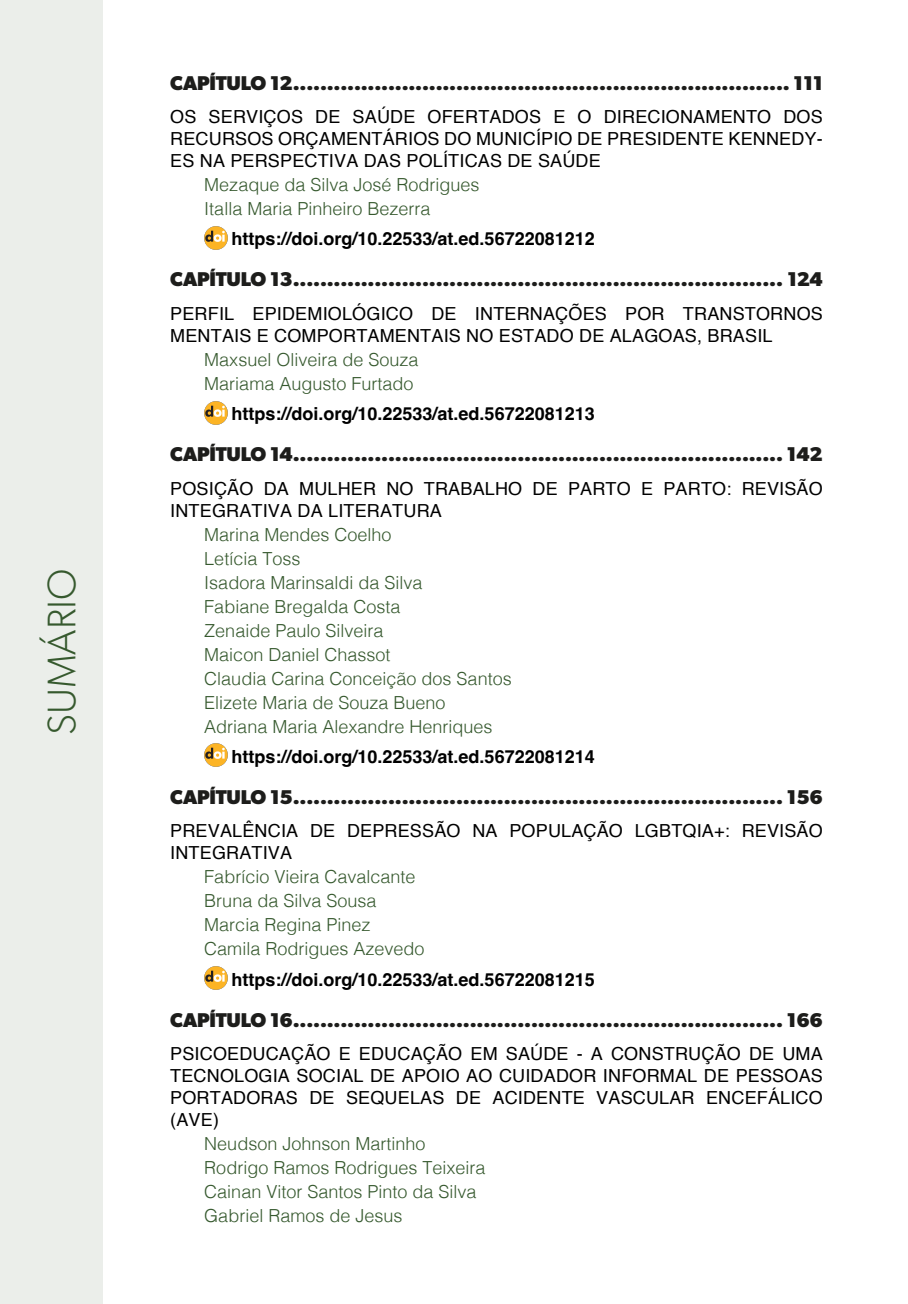
<style>
.page{position:relative;width:908px;height:1304px;background:#fff}
.page>*{position:absolute;margin:0;border:0;box-sizing:border-box;transform-origin:0 0}
.t1{font:300 40px "Gibson";color:#36592e}
.t2{font:700 20px "Gibson";letter-spacing:-.01em;color:#1d1d1b}
.t3{font:18px/22px "Helvetica";letter-spacing:.01em;color:#000}
.t4{font:300 18px/24px "Helvetica";color:#36592e}
.t5{font:700 18px "Helvetica";color:#000}
</style>
<div class="page">
<div style="left:0;top:0;width:103px;height:1304px;background:#ebeeea"></div>
<img style="left:204px;top:226px;width:23px;height:23px">
<img style="left:204px;top:401px;width:23px;height:23px">
<img style="left:204px;top:744px;width:23px;height:23px">
<img style="left:204px;top:967px;width:23px;height:23px">
<h1 class="t1" style="left:37px;top:735px;width:167px;rotate:-90deg">SUMÁRIO</h1>
<p class="t2" style="left:170px;top:71px;width:653px">CAPÍTULO 12......................................................................... 111</p>
<p class="t3" style="left:170px;top:106px;width:653px;text-align:justify">OS SERVIÇOS DE SAÚDE OFERTADOS E O DIRECIONAMENTO DOS RECURSOS ORÇAMENTÁRIOS DO MUNICÍPIO DE PRESIDENTE KENNEDY-ES NA PERSPECTIVA DAS POLÍTICAS DE SAÚDE</p>
<p class="t4" style="left:204px;top:171px;width:277px">Mezaque da Silva José Rodrigues<br>Italla Maria Pinheiro Bezerra</p>
<p class="t5" style="left:231px;top:228px;width:365px">https://doi.org/10.22533/at.ed.56722081212</p>
<p class="t2" style="left:170px;top:268px;width:653px">CAPÍTULO 13........................................................................ 124</p>
<p class="t3" style="left:170px;top:303px;width:653px">PERFIL EPIDEMIOLÓGICO DE INTERNAÇÕES POR TRANSTORNOS<br>MENTAIS E COMPORTAMENTAIS NO ESTADO DE ALAGOAS, BRASIL</p>
<p class="t4" style="left:204px;top:346px;width:216px">Maxsuel Oliveira de Souza<br>Mariama Augusto Furtado</p>
<p class="t5" style="left:231px;top:403px;width:365px">https://doi.org/10.22533/at.ed.56722081213</p>
<p class="t2" style="left:170px;top:442px;width:653px">CAPÍTULO 14........................................................................ 142</p>
<p class="t3" style="left:170px;top:478px;width:653px">POSIÇÃO DA MULHER NO TRABALHO DE PARTO E PARTO: REVISÃO<br>INTEGRATIVA DA LITERATURA</p>
<p class="t4" style="left:204px;top:521px;width:309px">Marina Mendes Coelho<br>Letícia Toss<br>Isadora Marinsaldi da Silva<br>Fabiane Bregalda Costa<br>Zenaide Paulo Silveira<br>Maicon Daniel Chassot<br>Claudia Carina Conceição dos Santos<br>Elizete Maria de Souza Bueno<br>Adriana Maria Alexandre Henriques</p>
<p class="t5" style="left:231px;top:746px;width:365px">https://doi.org/10.22533/at.ed.56722081214</p>
<p class="t2" style="left:170px;top:785px;width:653px">CAPÍTULO 15........................................................................ 156</p>
<p class="t3" style="left:170px;top:821px;width:653px">PREVALÊNCIA DE DEPRESSÃO NA POPULAÇÃO LGBTQIA+: REVISÃO<br>INTEGRATIVA</p>
<p class="t4" style="left:204px;top:864px;width:222px">Fabrício Vieira Cavalcante<br>Bruna da Silva Sousa<br>Marcia Regina Pinez<br>Camila Rodrigues Azevedo</p>
<p class="t5" style="left:231px;top:968px;width:365px">https://doi.org/10.22533/at.ed.56722081215</p>
<p class="t2" style="left:170px;top:1008px;width:653px">CAPÍTULO 16........................................................................ 166</p>
<p class="t3" style="left:170px;top:1043px;width:653px;text-align:justify">PSICOEDUCAÇÃO E EDUCAÇÃO EM SAÚDE - A CONSTRUÇÃO DE UMA TECNOLOGIA SOCIAL DE APOIO AO CUIDADOR INFORMAL DE PESSOAS PORTADORAS DE SEQUELAS DE ACIDENTE VASCULAR ENCEFÁLICO (AVE)</p>
<p class="t4" style="left:204px;top:1130px;width:283px">Neudson Johnson Martinho<br>Rodrigo Ramos Rodrigues Teixeira<br>Cainan Vitor Santos Pinto da Silva<br>Gabriel Ramos de Jesus</p>
</div>
